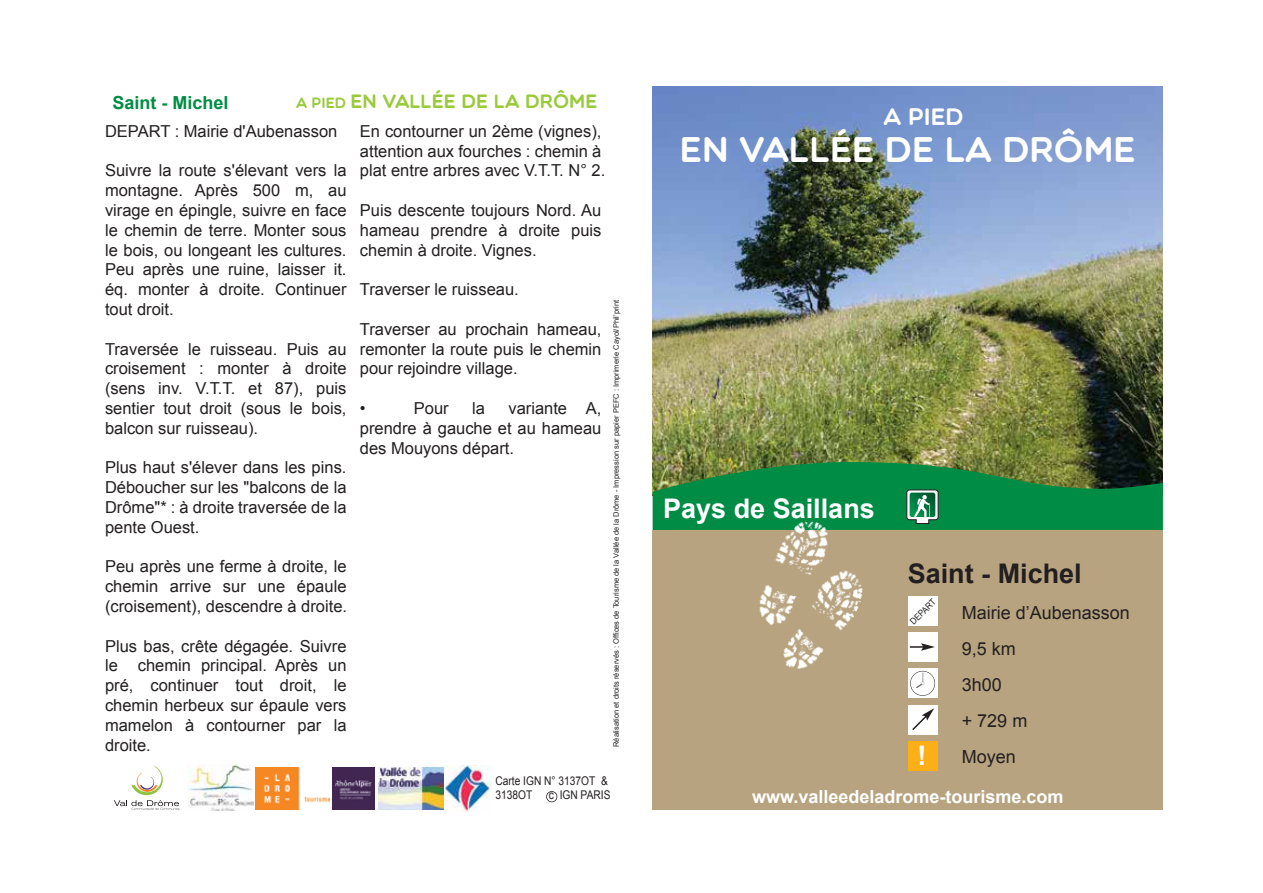
<style>
.page{position:relative;width:1263px;height:893px;background:#fff}
.page>*{position:absolute;margin:0;border:0;box-sizing:border-box;transform-origin:0 0}
.t1{font:36px "Multicolore";color:#fff}
.t2{font:700 27px "Arial";color:#fff}
.t3{font:700 27px "Arial";color:#231f20}
.t4{font:24px "Multicolore";color:#fff}
.t5{font:19.5px "Multicolore";color:#9aca3c}
.t6{font:18px/36px "Arial";color:#231f20}
.t7{font:700 18px "Arial";color:#fff}
.t8{font:700 18px "Arial";color:#008c44}
.t9{font:16.5px/19.8px "Arial";color:#231f20;text-align:justify}
.t10{font:12px/14.4px "Arial";color:#231f20;scale:.85 1}
.t11{font:9px "Arial";color:#231f20;scale:.9 1}
.t12{font:7.5px "Arial";color:#231f20}
.s1{font-size:15px}
</style>
<div class="page">
<img style="left:653px;top:87px;width:510px;height:375px">
<svg style="left:653px;top:462px;width:510px;height:68px;background:#138340"></svg>
<div style="left:653px;top:530px;width:510px;height:280px;background:#b7a37f"></div>
<div style="left:908px;top:597px;width:29px;height:29px;background:#fff"></div>
<div style="left:908px;top:632px;width:29px;height:30px;background:#fff"></div>
<div style="left:908px;top:741px;width:29px;height:29px;background:#fcaf17"></div>
<div style="left:908px;top:668px;width:29px;height:30px;background:#fff"></div>
<svg style="left:910px;top:671px;width:25px;height:25px"></svg>
<div style="left:911px;top:671px;width:23px;height:24px;background:#fff;border-radius:50%"></div>
<svg style="left:916px;top:672px;width:9px;height:16px"></svg>
<div style="left:908px;top:705px;width:29px;height:30px;background:#fff"></div>
<svg style="left:910px;top:643px;width:25px;height:8px"></svg>
<svg style="left:912px;top:708px;width:22px;height:22px"></svg>
<svg style="left:114px;top:766px;width:65px;height:44px"></svg>
<img style="left:379px;top:767px;width:64px;height:43px">
<img style="left:333px;top:767px;width:42px;height:42px">
<img style="left:445px;top:765px;width:47px;height:46px">
<img style="left:187px;top:765px;width:66px;height:45px">
<img style="left:256px;top:767px;width:74px;height:43px">
<div style="left:546px;top:791px;width:11px;height:11px;border:2px solid #231f20;border-radius:50%"></div>
<img style="left:736px;top:513px;width:147px;height:156px">
<svg style="left:906px;top:490px;width:32px;height:34px"></svg>
<p class="t8" style="left:113px;top:91px;width:118px">Saint - Michel</p>
<p class="t5" style="left:296px;top:90px;width:303px"><span class="s1">A PIED</span> EN VALLÉE DE LA DRÔME</p>
<p class="t9" style="left:105px;top:121px;width:234px">DEPART : Mairie d'Aubenasson</p>
<p class="t9" style="left:105px;top:161px;width:243px">Suivre la route s'élevant vers la montagne. Après 500 m, au virage en épingle, suivre en face le chemin de terre. Monter sous le bois, ou longeant les cultures.<br>Peu après une ruine, laisser it. éq. monter à droite. Continuer tout droit.</p>
<p class="t9" style="left:105px;top:339px;width:243px">Traversée le ruisseau. Puis au croisement : monter à droite (sens inv. V.T.T. et 87), puis sentier tout droit (sous le bois, balcon sur ruisseau).</p>
<p class="t9" style="left:105px;top:458px;width:243px">Plus haut s'élever dans les pins.<br>Déboucher sur les "balcons de la Drôme"* : à droite traversée de la pente Ouest.</p>
<p class="t9" style="left:105px;top:557px;width:244px">Peu après une ferme à droite, le chemin arrive sur une épaule (croisement), descendre à droite.</p>
<p class="t9" style="left:105px;top:636px;width:243px">Plus bas, crête dégagée. Suivre le chemin principal. Après un pré, continuer tout droit, le chemin herbeux sur épaule vers mamelon à contourner par la droite.</p>
<p class="t9" style="left:360px;top:121px;width:247px;text-align:left">En contourner un 2ème (vignes), attention aux fourches : chemin à plat entre arbres avec V.T.T. N° 2.</p>
<p class="t9" style="left:360px;top:200px;width:243px">Puis descente toujours Nord. Au hameau prendre à droite puis chemin à droite. Vignes.</p>
<p class="t9" style="left:360px;top:280px;width:160px">Traverser le ruisseau.</p>
<p class="t9" style="left:360px;top:319px;width:243px">Traverser au prochain hameau, remonter la route puis le chemin pour rejoindre village.</p>
<p class="t9" style="left:360px;top:398px;width:7px">•</p>
<p class="t9" style="left:414px;top:398px;width:36px">Pour</p>
<p class="t9" style="left:472px;top:398px;width:14px">la</p>
<p class="t9" style="left:360px;top:398px;width:243px;text-indent:148px">variante A, prendre à gauche et au hameau des Mouyons départ.</p>
<p class="t12" style="left:611px;top:747px;width:449px;rotate:-90deg">Réalisation et droits réservés : Offices de Tourisme de la Vallée de la Drôme - Impression sur papier PEFC : Imprimerie Cayol/Phil’print</p>
<p class="t10" style="left:495px;top:774px;width:134px">Carte IGN N° 3137OT &amp;<br>3138OT</p>
<p class="t10" style="left:549px;top:788px;width:74px">c IGN PARIS</p>
<h3 class="t4" style="left:883px;top:102px;width:82px">A PIED</h3>
<h1 class="t1" style="left:680px;top:128px;width:457px">EN VALLÉE DE LA DRÔME</h1>
<h2 class="t2" style="left:663px;top:490px;width:213px">Pays de Saillans</h2>
<h2 class="t3" style="left:908px;top:555px;width:176px">Saint - Michel</h2>
<p class="t6" style="left:962px;top:594px;width:170px">Mairie d’Aubenasson<br>9,5 km<br>3h00<br>+ 729 m<br>Moyen</p>
<p class="t7" style="left:752px;top:784px;width:313px">www.valleedeladrome-tourisme.com</p>
<p class="t11" style="left:907px;top:619px;width:37px;rotate:-45deg">DEPART</p>
<h2 class="t2" style="left:917px;top:737px;width:10px">!</h2>
</div>
